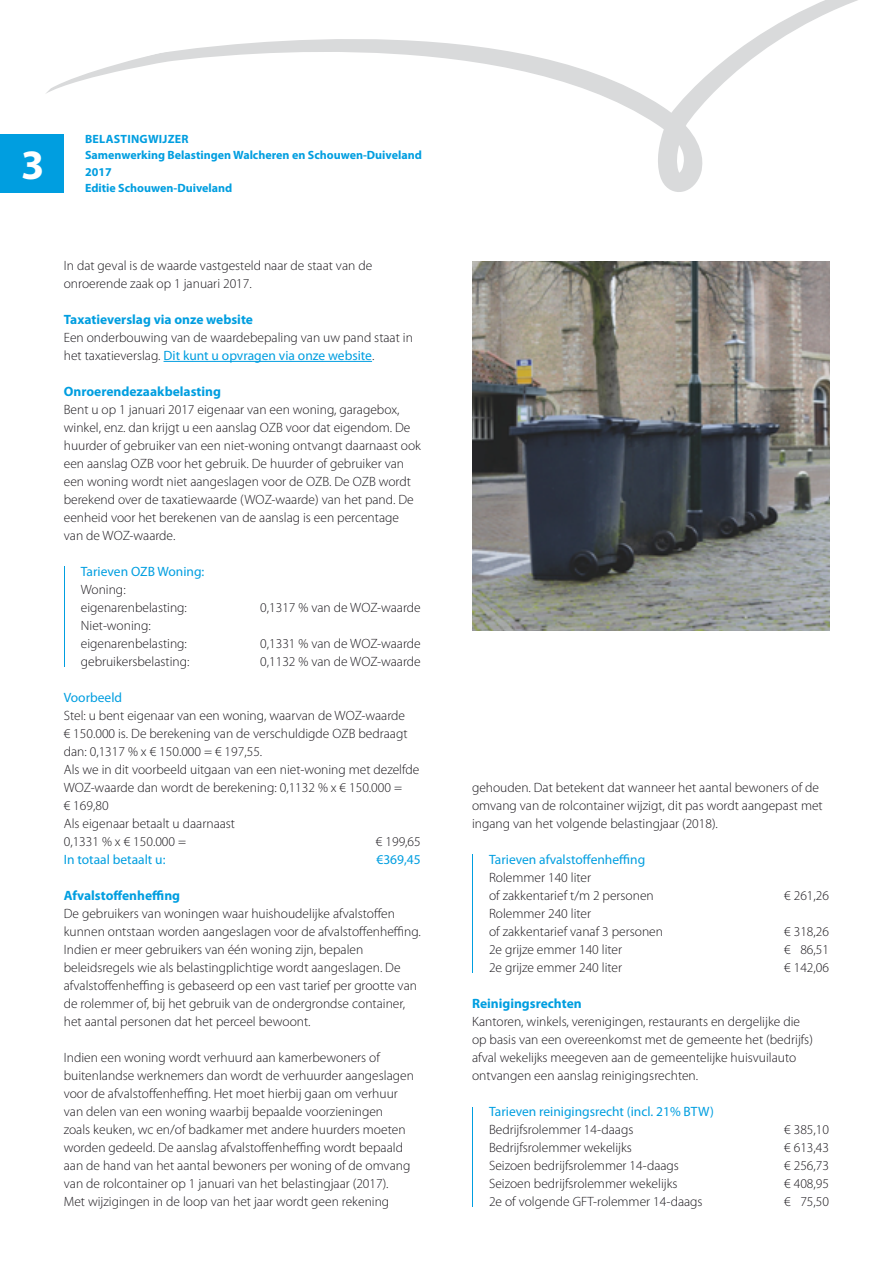
<style>
.page{position:relative;width:893px;height:1263px;background:#fff}
.page>*{position:absolute;margin:0;border:0;box-sizing:border-box;transform-origin:0 0}
.t1{font:700 42px "Myriad Pro";color:#fff}
.t2{font:300 13.5px/18px "Myriad Pro";color:#1a171c}
.t3{font:13.5px "Myriad Pro";color:#009ee0}
.t4{font:700 13.5px "Myriad Pro";color:#009ee0}
.t5{font:700 12px/16.5px "Myriad Pro";color:#009ee0}
.s1{font-weight:400;color:#009ee0}
</style>
<div class="page">
<svg style="left:46px;top:0;width:812px;height:192px"></svg>
<div style="left:0;top:134px;width:64px;height:58px;background:#009ee0"></div>
<hr style="left:164px;top:361px;width:208px;height:1px;background:#009ee0">
<hr style="left:64px;top:566px;width:1px;height:100px;background:#009ee0">
<hr style="left:472px;top:854px;width:1px;height:118px;background:#009ee0">
<hr style="left:472px;top:1107px;width:1px;height:99px;background:#009ee0">
<img style="left:472px;top:261px;width:357px;height:369px">
<h1 class="t1" style="left:21px;top:137px;width:25px">3</h1>
<p class="t5" style="left:85px;top:130px;width:338px">Belastingwijzer<br>Samenwerking Belastingen Walcheren en Schouwen-Duiveland<br>2017<br>Editie Schouwen-Duiveland</p>
<p class="t2" style="left:64px;top:257px;width:310px">In dat geval is de waarde vastgesteld naar de staat van de onroerende zaak op 1 januari 2017.</p>
<p class="t4" style="left:64px;top:311px;width:191px">Taxatieverslag via onze website</p>
<p class="t2" style="left:64px;top:329px;width:351px">Een onderbouwing van de waardebepaling van uw pand staat in het taxatieverslag. <span class="s1">Dit kunt u opvragen via onze website</span>.</p>
<p class="t4" style="left:64px;top:383px;width:159px">Onroerendezaakbelasting</p>
<p class="t2" style="left:64px;top:401px;width:359px">Bent u op 1 januari 2017 eigenaar van een woning, garagebox, winkel, enz. dan krijgt u een aanslag OZB voor dat eigendom. De huurder of gebruiker van een niet-woning ontvangt daarnaast ook een aanslag OZB voor het gebruik. De huurder of gebruiker van een woning wordt niet aangeslagen voor de OZB. De OZB wordt berekend over de taxatiewaarde (WOZ-waarde) van het pand. De eenheid voor het berekenen van de aanslag is een percentage van de WOZ-waarde.</p>
<p class="t3" style="left:81px;top:563px;width:125px">Tarieven OZB Woning:</p>
<p class="t2" style="left:81px;top:581px;width:108px">Woning: eigenarenbelasting:</p>
<p class="t2" style="left:260px;top:599px;width:162px">0,1317 % van de WOZ-waarde</p>
<p class="t2" style="left:81px;top:617px;width:108px">Niet-woning: eigenarenbelasting:</p>
<p class="t2" style="left:260px;top:635px;width:162px">0,1331 % van de WOZ-waarde</p>
<p class="t2" style="left:81px;top:653px;width:110px">gebruikersbelasting:</p>
<p class="t2" style="left:260px;top:653px;width:162px">0,1132 % van de WOZ-waarde</p>
<p class="t3" style="left:64px;top:689px;width:60px">Voorbeeld</p>
<p class="t2" style="left:64px;top:707px;width:357px">Stel: u bent eigenaar van een woning, waarvan de WOZ-waarde<br>€ 150.000 is. De berekening van de verschuldigde OZB bedraagt dan: 0,1317 % x € 150.000 = € 197,55.<br>Als we in dit voorbeeld uitgaan van een niet-woning met dezelfde WOZ-waarde dan wordt de berekening: 0,1132 % x € 150.000 =<br>€ 169,80<br>Als eigenaar betaalt u daarnaast<br>0,1331 % x € 150.000 =</p>
<p class="t2" style="left:376px;top:833px;width:46px">€ 199,65</p>
<p class="t3" style="left:64px;top:851px;width:103px">In totaal betaalt u:</p>
<p class="t3" style="left:376px;top:851px;width:46px">€369,45</p>
<p class="t4" style="left:64px;top:887px;width:118px">Afvalstoffenheffing</p>
<p class="t2" style="left:64px;top:905px;width:359px">De gebruikers van woningen waar huishoudelijke afvalstoffen kunnen ontstaan worden aangeslagen voor de afvalstoffenheffing.<br>Indien er meer gebruikers van één woning zijn, bepalen beleidsregels wie als belastingplichtige wordt aangeslagen. De afvalstoffenheffing is gebaseerd op een vast tarief per grootte van de rolemmer of, bij het gebruik van de ondergrondse container, het aantal personen dat het perceel bewoont.</p>
<p class="t2" style="left:64px;top:1049px;width:352px">Indien een woning wordt verhuurd aan kamerbewoners of buitenlandse werknemers dan wordt de verhuurder aangeslagen voor de afvalstoffenheffing. Het moet hierbij gaan om verhuur van delen van een woning waarbij bepaalde voorzieningen<br>zoals keuken, wc en/of badkamer met andere huurders moeten worden gedeeld. De aanslag afvalstoffenheffing wordt bepaald aan de hand van het aantal bewoners per woning of de omvang van de rolcontainer op 1 januari van het belastingjaar (2017).<br>Met wijzigingen in de loop van het jaar wordt geen rekening</p>
<p class="t2" style="left:472px;top:779px;width:352px">gehouden. Dat betekent dat wanneer het aantal bewoners of de omvang van de rolcontainer wijzigt, dit pas wordt aangepast met ingang van het volgende belastingjaar (2018).</p>
<p class="t3" style="left:489px;top:851px;width:158px">Tarieven afvalstoffenheffing</p>
<p class="t2" style="left:489px;top:869px;width:166px">Rolemmer 140 liter<br>of zakkentarief t/m 2 personen</p>
<p class="t2" style="left:784px;top:887px;width:46px">€ 261,26</p>
<p class="t2" style="left:489px;top:905px;width:175px">Rolemmer 240 liter<br>of zakkentarief vanaf 3 personen</p>
<p class="t2" style="left:784px;top:923px;width:46px">€ 318,26</p>
<p class="t2" style="left:489px;top:941px;width:135px">2e grijze emmer 140 liter</p>
<p class="t2" style="left:784px;top:941px;width:46px">€ 86,51</p>
<p class="t2" style="left:489px;top:959px;width:135px">2e grijze emmer 240 liter</p>
<p class="t2" style="left:784px;top:959px;width:46px">€ 142,06</p>
<p class="t4" style="left:472px;top:994px;width:111px">Reinigingsrechten</p>
<p class="t2" style="left:472px;top:1013px;width:342px">Kantoren, winkels, verenigingen, restaurants en dergelijke die op basis van een overeenkomst met de gemeente het (bedrijfs) afval wekelijks meegeven aan de gemeentelijke huisvuilauto ontvangen een aanslag reinigingsrechten.</p>
<p class="t3" style="left:489px;top:1103px;width:227px">Tarieven reinigingsrecht (incl. 21% BTW)</p>
<p class="t2" style="left:489px;top:1121px;width:146px">Bedrijfsrolemmer 14-daags</p>
<p class="t2" style="left:784px;top:1121px;width:46px">€ 385,10</p>
<p class="t2" style="left:489px;top:1139px;width:144px">Bedrijfsrolemmer wekelijks</p>
<p class="t2" style="left:784px;top:1139px;width:46px">€ 613,43</p>
<p class="t2" style="left:489px;top:1157px;width:191px">Seizoen bedrijfsrolemmer 14-daags</p>
<p class="t2" style="left:784px;top:1157px;width:46px">€ 256,73</p>
<p class="t2" style="left:489px;top:1174px;width:190px">Seizoen bedrijfsrolemmer wekelijks</p>
<p class="t2" style="left:784px;top:1174px;width:46px">€ 408,95</p>
<p class="t2" style="left:489px;top:1192px;width:215px">2e of volgende GFT-rolemmer 14-daags</p>
<p class="t2" style="left:784px;top:1192px;width:46px">€ 75,50</p>
</div>
